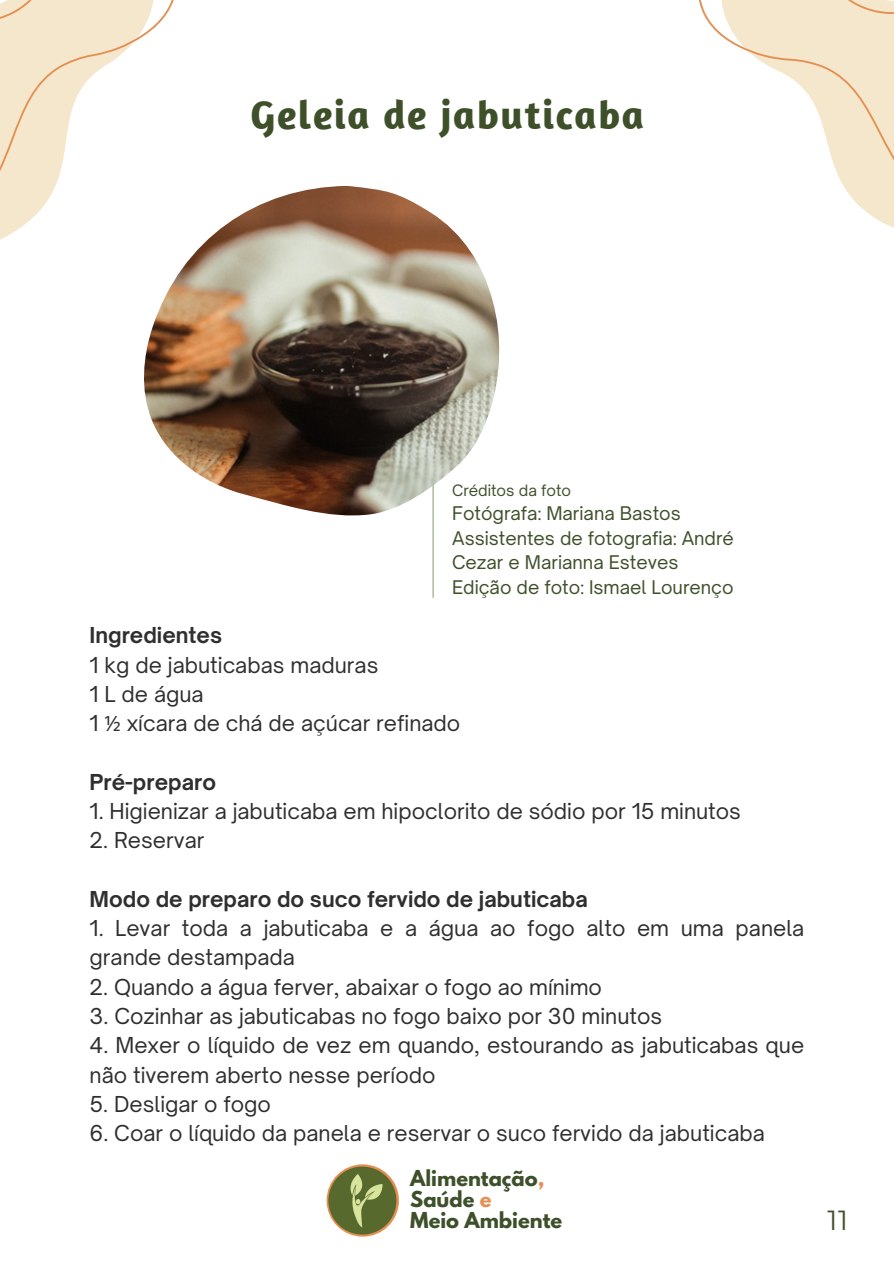
<style>
.page{position:relative;width:894px;height:1264px;background:#fff}
.page>*{position:absolute;margin:0;border:0;box-sizing:border-box;transform-origin:0 0}
.t1{font:700 40.5px "Amaranth";letter-spacing:.045em;color:#3e502a}
.t2{font:27.6px "Montserrat";color:#3e502a}
.t3{font:21px/29.2px "Open Sauce One";color:#302f2f}
.t4{font:700 21px "Open Sauce One";color:#302f2f}
.t5{font:700 19.5px "League Spartan";color:#3e502a}
.t6{font:18px/24.8px "Open Sauce One";color:#3e502a}
.t7{font:15px "Open Sauce One";color:#3e502a}
.s1{font-family:"Noto Sans"}
.s2{color:#e49052}
</style>
<div class="page">
<img style="left:326px;top:1164px;width:73px;height:72px;border-radius:50%">
<hr style="left:432px;top:482px;width:1px;height:115px;background:#8fa678">
<img style="left:144px;top:186px;width:356px;height:329px">
<svg style="left:699px;top:0;width:194px;height:227px"></svg>
<svg style="left:144px;top:186px;width:92px;height:105px"></svg>
<svg style="left:0;top:0;width:234px;height:259px"></svg>
<p class="t1" style="left:250px;top:89px;width:394px">Geleia de jabuticaba</p>
<p class="t7" style="left:452px;top:481px;width:120px">Créditos da foto</p>
<p class="t6" style="left:452px;top:500px;width:230px">Fotógrafa: Mariana Bastos</p>
<p class="t6" style="left:452px;top:525px;width:283px">Assistentes de fotografia: André<br>Cezar e Marianna Esteves</p>
<p class="t6" style="left:452px;top:575px;width:283px">Edição de foto: Ismael Lourenço</p>
<p class="t4" style="left:90px;top:622px;width:134px">Ingredientes</p>
<p class="t3" style="left:90px;top:650px;width:290px">1 kg de jabuticabas maduras</p>
<p class="t3" style="left:90px;top:679px;width:116px">1 L de água</p>
<p class="t3" style="left:90px;top:708px;width:372px">1 <span class="s1">½</span> xícara de chá de açúcar refinado</p>
<p class="t4" style="left:90px;top:768px;width:128px">Pré-preparo</p>
<p class="t3" style="left:90px;top:796px;width:652px">1. Higienizar a jabuticaba em hipoclorito de sódio por 15 minutos</p>
<p class="t3" style="left:90px;top:825px;width:116px">2. Reservar</p>
<p class="t4" style="left:90px;top:885px;width:499px">Modo de preparo do suco fervido de jabuticaba</p>
<p class="t3" style="left:90px;top:913px;width:716px">1. Levar toda a jabuticaba e a água ao fogo alto em uma panela grande destampada</p>
<p class="t3" style="left:90px;top:972px;width:514px">2. Quando a água ferver, abaixar o fogo ao mínimo</p>
<p class="t3" style="left:90px;top:1001px;width:574px">3. Cozinhar as jabuticabas no fogo baixo por 30 minutos</p>
<p class="t3" style="left:90px;top:1030px;width:716px">4. Mexer o líquido de vez em quando, estourando as jabuticabas que não tiverem aberto nesse período</p>
<p class="t3" style="left:90px;top:1089px;width:183px">5. Desligar o fogo</p>
<p class="t3" style="left:90px;top:1118px;width:676px">6. Coar o líquido da panela e reservar o suco fervido da jabuticaba</p>
<p class="t5" style="left:410px;top:1168px;width:136px">Alimentação<span class="s2">,</span></p>
<p class="t5" style="left:410px;top:1189px;width:83px">Saúde <span class="s2">e</span></p>
<p class="t5" style="left:410px;top:1210px;width:153px">Meio Ambiente</p>
<p class="t2" style="left:827px;top:1203px;width:22px">11</p>
</div>
